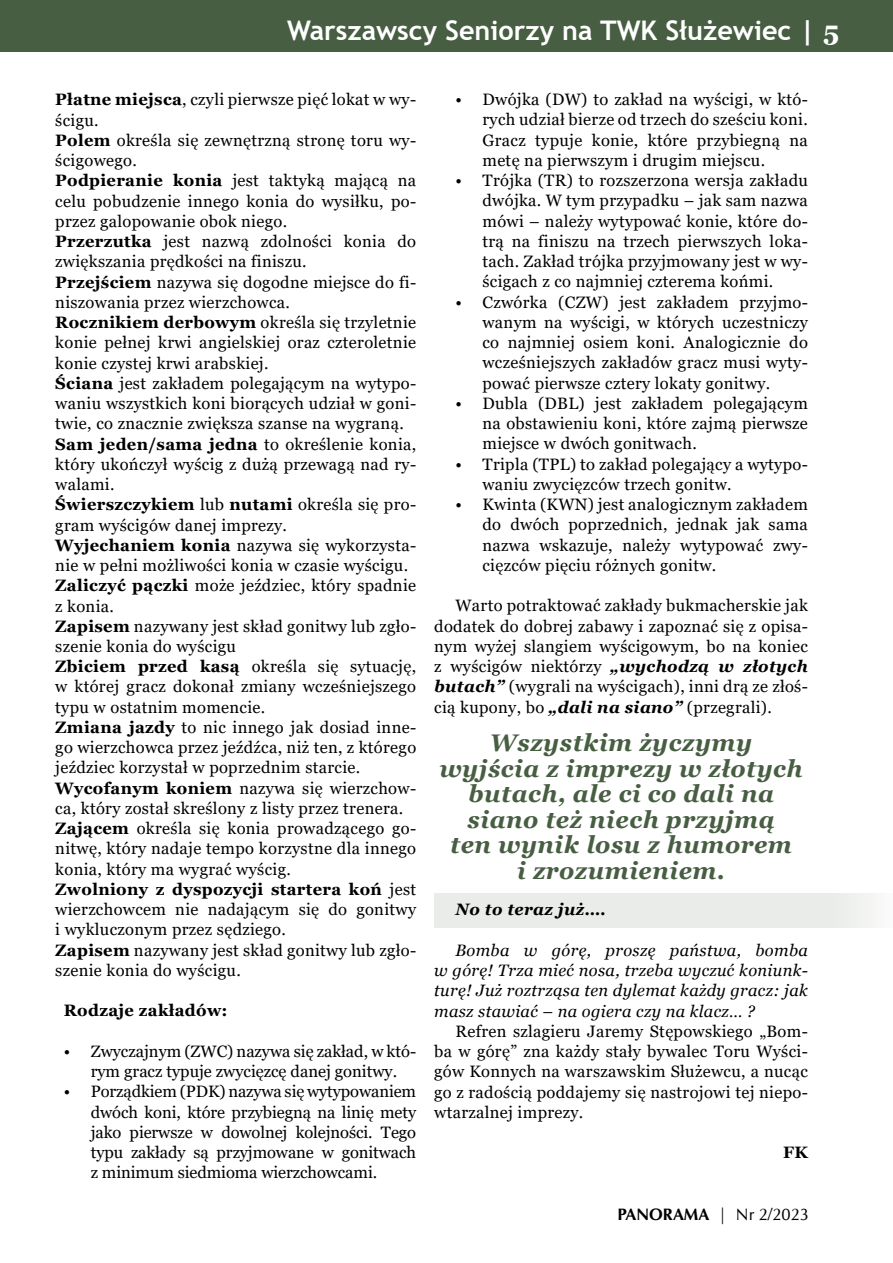
<style>
.page{position:relative;width:893px;height:1263px;background:#fff}
.page>*{position:absolute;margin:0;border:0;box-sizing:border-box;transform-origin:0 0}
.t1{font:700 27px "Trebuchet MS";color:#fff}
.t2{font:italic 700 24px/25.5px "Georgia";letter-spacing:.02em;color:#475e42;text-align:center}
.t3{font:16.5px/20.2px "Georgia";letter-spacing:.02em;color:#000;text-align:justify}
.t4{font:italic 16.5px/20.2px "Georgia";letter-spacing:.02em;color:#000;text-align:justify}
.t5{font:16.5px/20.2px "Georgia";color:#000;text-align:center}
.t6{font:700 16.5px "Georgia";letter-spacing:.02em;color:#000}
.t7{font:700 16.5px "URW Classico";color:#000}
.t8{font:italic 700 16.5px "Georgia";letter-spacing:.02em;color:#000}
.s1{font-family:"Georgia"}
.s2{font-weight:700}
.s3{font-weight:700;font-style:italic}
.s4{font-weight:400}
</style>
<div class="page">
<div style="left:434px;top:893px;width:459px;height:34px;background:#e9ece8"></div>
<div style="left:0;top:0;width:893px;height:51px;background:#475e42"></div>
<h1 class="t1" style="left:287px;top:13px;width:554px">Warszawscy Seniorzy na TWK Służewiec | <span class="s1">5</span></h1>
<p class="t3" style="left:55px;top:90px;width:362px;text-align:left"><span class="s2">Płatne miejsca</span>, czyli pierwsze pięć lokat w wy&shy;ścigu.<br><span class="s2">Polem</span> określa się zewnętrzną stronę toru wy&shy;ścigowego.<br><span class="s2">Podpieranie konia</span> jest taktyką mającą na celu pobudzenie innego konia do wysiłku, po&shy;przez galopowanie obok niego.<br><span class="s2">Przerzutka</span> jest nazwą zdolności konia do zwiększania prędkości na finiszu.<br><span class="s2">Przejściem</span> nazywa się dogodne miejsce do fi&shy;niszowania przez wierzchowca.<br><span class="s2">Rocznikiem derbowym</span> określa się trzyletnie konie pełnej krwi angielskiej oraz czteroletnie konie czystej krwi arabskiej.<br><span class="s2">Ściana</span> jest zakładem polegającym na wytypo&shy;waniu wszystkich koni biorących udział w goni&shy;twie, co znacznie zwiększa szanse na wygraną.<br><span class="s2">Sam jeden/sama jedna</span> to określenie konia, który ukończył wyścig z dużą przewagą nad ry&shy;walami.<br><span class="s2">Świerszczykiem</span> lub <span class="s2">nutami</span> określa się pro&shy;gram wyścigów danej imprezy.<br><span class="s2">Wyjechaniem konia</span> nazywa się wykorzysta&shy;nie w pełni możliwości konia w czasie wyścigu.<br><span class="s2">Zaliczyć pączki</span> może jeździec, który spadnie z konia.<br><span class="s2">Zapisem</span> nazywany jest skład gonitwy lub zgło&shy;szenie konia do wyścigu<br><span class="s2">Zbiciem przed kasą</span> określa się sytuację, w której gracz dokonał zmiany wcześniejszego typu w ostatnim momencie.<br><span class="s2">Zmiana jazdy</span> to nic innego jak dosiad inne&shy;go wierzchowca przez jeźdźca, niż ten, z którego jeździec korzystał w poprzednim starcie.<br><span class="s2">Wycofanym koniem</span> nazywa się wierzchow&shy;ca, który został skreślony z listy przez trenera.<br><span class="s2">Zającem</span> określa się konia prowadzącego go&shy;nitwę, który nadaje tempo korzystne dla innego konia, który ma wygrać wyścig.<br><span class="s2">Zwolniony z dyspozycji startera koń</span> jest wierzchowcem nie nadającym się do gonitwy i wykluczonym przez sędziego.<br><span class="s2">Zapisem</span> nazywany jest skład gonitwy lub zgło&shy;szenie konia do wyścigu.</p>
<p class="t6" style="left:64px;top:1000px;width:165px">Rodzaje zakładów:</p>
<p class="t5" style="left:64px;top:1041px;width:354px">• Zwyczajnym (ZWC) nazywa się zakład, w któ&shy;rym gracz typuje zwycięzcę danej gonitwy.</p>
<p class="t3" style="left:91px;top:1082px;width:327px;text-indent:-27px">• Porządkiem (PDK) nazywa się wytypowaniem dwóch koni, które przybiegną na linię mety jako pierwsze w dowolnej kolejności. Tego typu zakłady są przyjmowane w gonitwach z minimum siedmioma wierzchowcami.</p>
<p class="t3" style="left:482px;top:90px;width:327px;text-indent:-27px">• Dwójka (DW) to zakład na wyścigi, w któ&shy;rych udział bierze od trzech do sześciu koni.<br>Gracz typuje konie, które przybiegną na metę na pierwszym i drugim miejscu.</p>
<p class="t3" style="left:482px;top:171px;width:327px;text-indent:-27px">• Trójka (TR) to rozszerzona wersja zakładu dwójka. W tym przypadku – jak sam nazwa mówi – należy wytypować konie, które do&shy;trą na finiszu na trzech pierwszych loka&shy;tach. Zakład trójka przyjmowany jest w wy&shy;ścigach z co najmniej czterema końmi.</p>
<p class="t3" style="left:482px;top:292px;width:327px;text-indent:-27px">• Czwórka (CZW) jest zakładem przyjmo&shy;wanym na wyścigi, w których uczestniczy co najmniej osiem koni. Analogicznie do wcześniejszych zakładów gracz musi wyty&shy;pować pierwsze cztery lokaty gonitwy.</p>
<p class="t3" style="left:482px;top:393px;width:327px;text-indent:-27px">• Dubla (DBL) jest zakładem polegającym na obstawieniu koni, które zajmą pierwsze miejsce w dwóch gonitwach.</p>
<p class="t3" style="left:482px;top:454px;width:327px;text-indent:-27px">• Tripla (TPL) to zakład polegający a wytypo&shy;waniu zwycięzców trzech gonitw.</p>
<p class="t3" style="left:482px;top:495px;width:327px;text-indent:-27px">• Kwinta (KWN) jest analogicznym zakładem do dwóch poprzednich, jednak jak sama nazwa wskazuje, należy wytypować zwy&shy;cięzców pięciu różnych gonitw.</p>
<p class="t3" style="left:434px;top:596px;width:375px;text-indent:21px">Warto potraktować zakłady bukmacherskie jak dodatek do dobrej zabawy i zapoznać się z opisa&shy;nym wyżej slangiem wyścigowym, bo na koniec z wyścigów niektórzy <span class="s3">„wychodzą w złotych butach”</span> (wygrali na wyścigach), inni drą ze złoś&shy;cią kupony, bo <span class="s3">„dali na siano”</span> (przegrali).</p>
<h2 class="t2" style="left:439px;top:730px;width:365px">Wszystkim życzymy wyjścia z imprezy w złotych butach, ale ci co dali na siano też niech przyjmą<br>ten wynik losu z humorem<br>i zrozumieniem.</h2>
<p class="t8" style="left:455px;top:899px;width:152px">No to teraz już….</p>
<p class="t4" style="left:434px;top:940px;width:375px;text-indent:21px">Bomba w górę, proszę państwa, bomba w górę! Trza mieć nosa, trzeba wyczuć koniunk&shy;turę! Już roztrząsa ten dylemat każdy gracz: jak masz stawiać – na ogiera czy na klacz… ?</p>
<p class="t3" style="left:434px;top:1021px;width:375px;text-indent:21px">Refren szlagieru Jaremy Stępowskiego „Bom&shy;ba w górę” zna każdy stały bywalec Toru Wyści&shy;gów Konnych na warszawskim Służewcu, a nucąc go z radością poddajemy się nastrojowi tej niepo&shy;wtarzalnej imprezy.</p>
<p class="t6" style="left:783px;top:1142px;width:26px">FK</p>
<p class="t7" style="left:617px;top:1204px;width:193px">PANORAMA | <span class="s4">Nr 2/2023</span></p>
</div>
